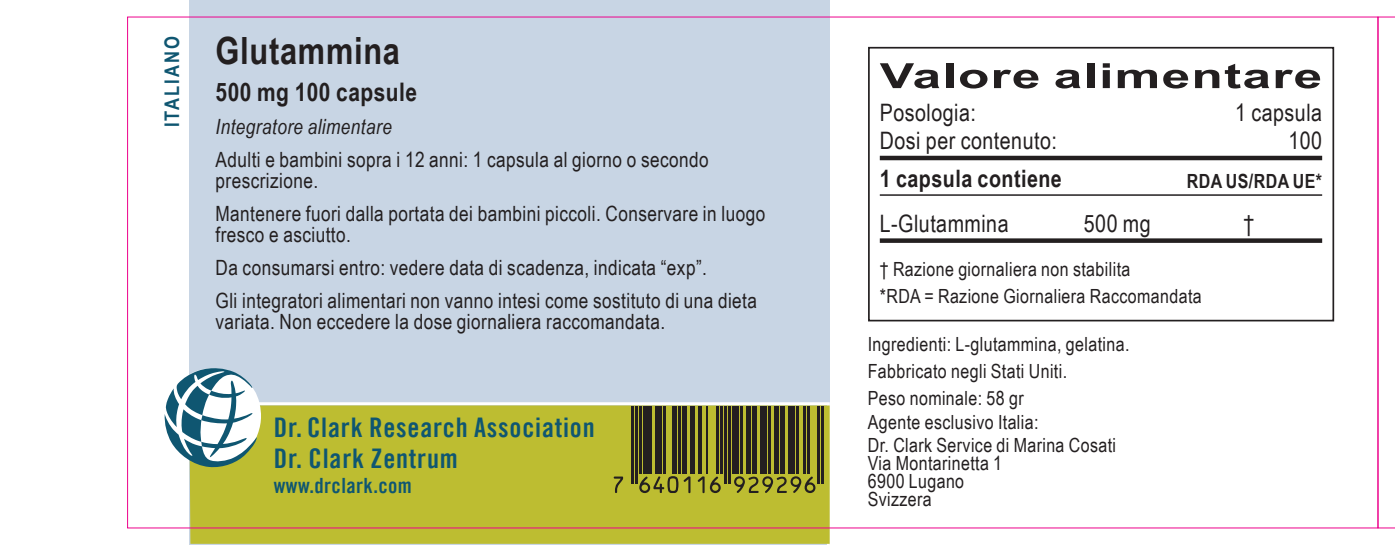
<style>
.page{position:relative;width:1395px;height:545px;background:#fff}
.page>*{position:absolute;margin:0;border:0;box-sizing:border-box;transform-origin:0 0}
.t1{font:700 37.5px "Arial Narrow";letter-spacing:.02em;color:#231f20}
.t2{font:700 34.8px "Arial Narrow";letter-spacing:.02em;color:#231f20;scale:1.81 1}
.t3{font:27px/31.2px "Trade Gothic LT Bold Cond Twenty";letter-spacing:.03em;color:#0f5671}
.t4{font:700 25.5px "Arial Narrow";letter-spacing:.02em;color:#231f20}
.t5{font:24px "Arial Narrow";letter-spacing:.02em;color:#231f20}
.t6{font:700 24px "Arial Narrow";letter-spacing:.02em;color:#231f20}
.t7{font:21px/21px "Arial Narrow";letter-spacing:.02em;color:#231f20}
.t8{font:italic 21px "Arial Narrow";letter-spacing:.02em;color:#231f20}
.t9{font:21px "Trade Gothic LT Bold Cond Twenty";letter-spacing:.02em;color:#0f5671}
.t10{font:700 20.1px "Arial Narrow";letter-spacing:.1em;color:#0f5671}
.t11{font:19.5px/27px "Arial Narrow";letter-spacing:.02em;color:#231f20}
.t12{font:700 19.5px "Arial Narrow";letter-spacing:.02em;color:#231f20}
</style>
<div class="page">
<div style="left:189px;top:0;width:641px;height:544px;background:#c8d5e4"></div>
<div style="left:868px;top:47px;width:466px;height:274px;border:2px solid #231f20"></div>
<hr style="left:880px;top:156px;width:442px;height:4px;background:#231f20">
<hr style="left:880px;top:194px;width:442px;height:2px;background:#231f20">
<div style="left:880px;top:238px;width:442px;height:5px;background:#231f20"></div>
<svg style="left:171px;top:402px;width:660px;height:142px"></svg>
<div style="left:189px;top:405px;width:640px;height:138px;background:#bdbd31"></div>
<svg style="left:164px;top:368px;width:98px;height:100px"></svg>
<svg style="left:614px;top:476px;width:9px;height:16px"></svg>
<hr style="left:632px;top:405px;width:2px;height:78px;background:#231f20">
<hr style="left:636px;top:405px;width:2px;height:78px;background:#231f20">
<hr style="left:640px;top:405px;width:2px;height:68px;background:#231f20">
<div style="left:644px;top:405px;width:8px;height:68px;background:#231f20"></div>
<div style="left:656px;top:405px;width:6px;height:68px;background:#231f20"></div>
<hr style="left:664px;top:405px;width:2px;height:68px;background:#231f20">
<hr style="left:672px;top:405px;width:4px;height:68px;background:#231f20">
<hr style="left:678px;top:405px;width:2px;height:68px;background:#231f20">
<svg style="left:639px;top:475px;width:51px;height:17px"></svg>
<hr style="left:682px;top:405px;width:4px;height:68px;background:#231f20">
<hr style="left:690px;top:405px;width:4px;height:68px;background:#231f20">
<svg style="left:698px;top:476px;width:6px;height:16px"></svg>
<hr style="left:698px;top:405px;width:4px;height:68px;background:#231f20">
<hr style="left:706px;top:405px;width:2px;height:68px;background:#231f20">
<svg style="left:710px;top:476px;width:11px;height:16px"></svg>
<hr style="left:716px;top:405px;width:2px;height:68px;background:#231f20">
<hr style="left:720px;top:405px;width:2px;height:68px;background:#231f20">
<hr style="left:724px;top:405px;width:2px;height:78px;background:#231f20">
<hr style="left:728px;top:405px;width:2px;height:78px;background:#231f20">
<div style="left:732px;top:405px;width:6px;height:68px;background:#231f20"></div>
<hr style="left:740px;top:405px;width:2px;height:68px;background:#231f20">
<div style="left:746px;top:405px;width:5px;height:68px;background:#231f20"></div>
<div style="left:752px;top:405px;width:5px;height:68px;background:#231f20"></div>
<div style="left:761px;top:405px;width:6px;height:68px;background:#231f20"></div>
<hr style="left:769px;top:405px;width:2px;height:68px;background:#231f20">
<hr style="left:775px;top:405px;width:4px;height:68px;background:#231f20">
<hr style="left:781px;top:405px;width:4px;height:68px;background:#231f20">
<div style="left:789px;top:405px;width:6px;height:68px;background:#231f20"></div>
<hr style="left:797px;top:405px;width:2px;height:68px;background:#231f20">
<svg style="left:734px;top:476px;width:81px;height:16px"></svg>
<hr style="left:803px;top:405px;width:2px;height:68px;background:#231f20">
<hr style="left:807px;top:405px;width:2px;height:68px;background:#231f20">
<hr style="left:817px;top:405px;width:2px;height:78px;background:#231f20">
<hr style="left:821px;top:405px;width:2px;height:78px;background:#231f20">
<svg style="left:1377px;top:17px;width:18px;height:511px"></svg>
<p class="t10" style="left:157px;top:127px;width:93px;rotate:-90deg">ITALIANO</p>
<h1 class="t1" style="left:216px;top:22px;width:186px">Glutammina</h1>
<p class="t4" style="left:216px;top:73px;width:203px">500 mg 100 capsule</p>
<p class="t8" style="left:216px;top:112px;width:178px">Integratore alimentare</p>
<p class="t7" style="left:216px;top:148px;width:495px">Adulti e bambini sopra i 12 anni: 1 capsula al giorno o secondo prescrizione.</p>
<p class="t7" style="left:216px;top:202px;width:551px">Mantenere fuori dalla portata dei bambini piccoli. Conservare in luogo fresco e asciutto.</p>
<p class="t7" style="left:216px;top:250px;width:543px;line-height:33px">Da consumarsi entro: vedere data di scadenza, indicata “exp”.<br>Gli integratori alimentari non vanno intesi come sostituto di una dieta</p>
<p class="t7" style="left:216px;top:310px;width:451px">variata. Non eccedere la dose giornaliera raccomandata.</p>
<p class="t3" style="left:274px;top:411px;width:322px">Dr. Clark Research Association<br>Dr. Clark Zentrum</p>
<p class="t9" style="left:274px;top:472px;width:140px">www.drclark.com</p>
<h2 class="t2" style="left:880px;top:49px;width:246px">Valore alimentare</h2>
<p class="t5" style="left:880px;top:94px;width:98px">Posologia:</p>
<p class="t5" style="left:1235px;top:94px;width:88px">1 capsula</p>
<p class="t5" style="left:880px;top:123px;width:179px">Dosi per contenuto:</p>
<p class="t5" style="left:1288px;top:123px;width:35px">100</p>
<p class="t6" style="left:880px;top:161px;width:184px">1 capsula contiene</p>
<p class="t12" style="left:1187px;top:166px;width:137px">RDA US/RDA UE*</p>
<p class="t5" style="left:880px;top:205px;width:130px">L-Glutammina</p>
<p class="t5" style="left:1084px;top:205px;width:68px">500 mg</p>
<p class="t5" style="left:1243px;top:205px;width:12px">†</p>
<p class="t11" style="left:880px;top:254px;width:323px">† Razione giornaliera non stabilita<br>*RDA = Razione Giornaliera Raccomandata</p>
<p class="t11" style="left:868px;top:329px;width:263px">Ingredienti: L-glutammina, gelatina.<br>Fabbricato negli Stati Uniti.<br>Peso nominale: 58 gr</p>
<p class="t11" style="left:868px;top:409px;width:250px;line-height:23.1px">Agente esclusivo Italia:<br>Dr. Clark Service di Marina Cosati</p>
<p class="t11" style="left:868px;top:453px;width:136px;line-height:18px">Via Montarinetta 1<br>6900 Lugano<br>Svizzera</p>
</div>
